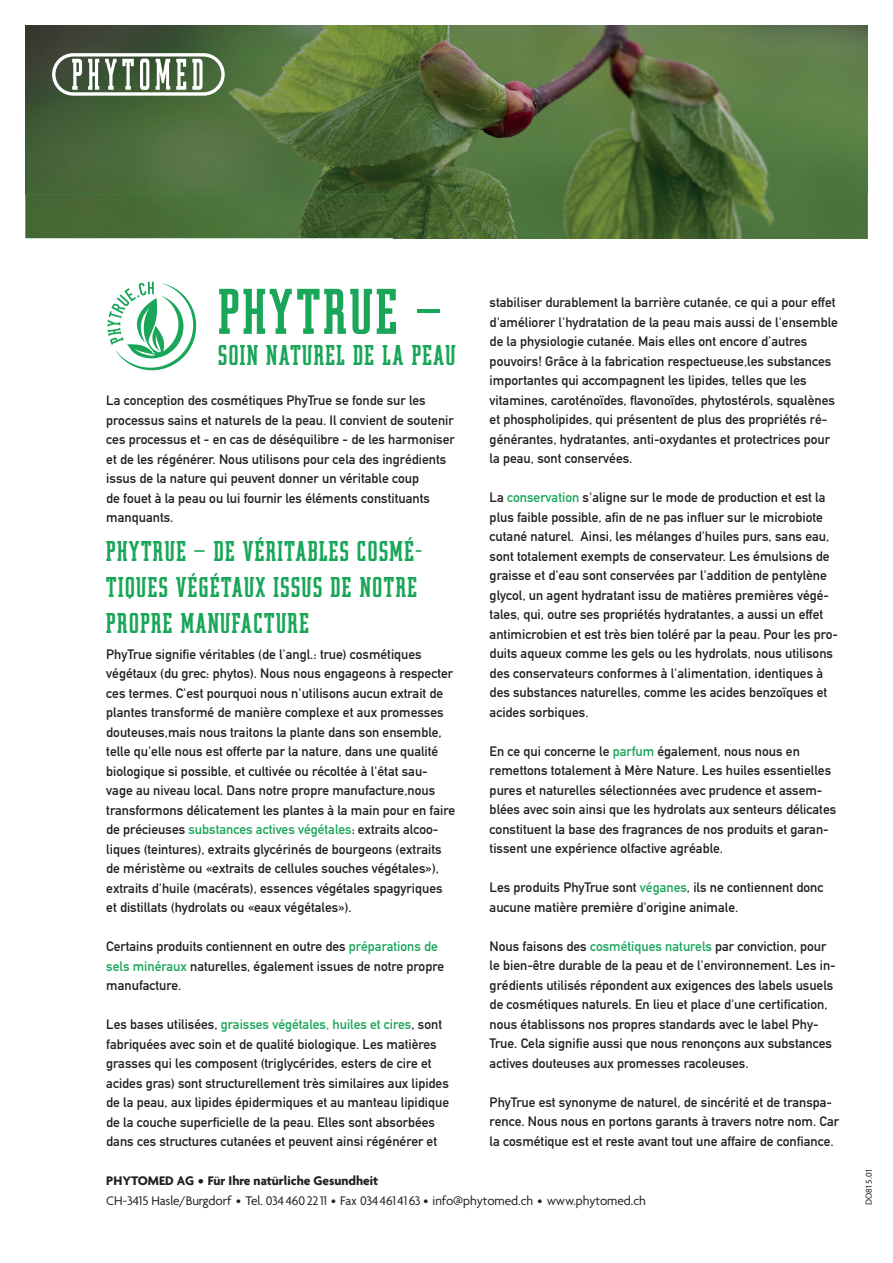
<style>
.page{position:relative;width:893px;height:1263px;background:#fff}
.page>*{position:absolute;margin:0;border:0;box-sizing:border-box;transform-origin:0 0}
.t1{font:500 67.5px "City Com D";letter-spacing:.05em;color:#19a658}
.t2{font:500 30px/36px "City Com D";letter-spacing:.05em;color:#19a658}
.t3{font:13.5px/19.5px "DIN Mittelschrift";color:#231f20}
.t4{font:13.5px "Agenda";letter-spacing:-.005em;color:#231f20}
.t5{font:700 13.5px "Agenda";color:#231f20}
.t6{font:9px "Myriad Pro";color:#231f20}
.s1{color:#19a658}
</style>
<div class="page">
<img style="left:26px;top:26px;width:841px;height:212px">
<img style="left:26px;top:195px;width:368px;height:43px">
<svg style="left:107px;top:282px;width:90px;height:89px"></svg>
<svg style="left:52px;top:53px;width:173px;height:43px"></svg>
<h1 class="t1" style="left:218px;top:279px;width:224px">PHYTRUE –</h1>
<h2 class="t2" style="left:218px;top:338px;width:239px">SOIN NATUREL DE LA PEAU</h2>
<p class="t3" style="left:106px;top:391px;width:350px">La conception des cosmétiques PhyTrue se fonde sur les processus sains et naturels de la peau. Il convient de soutenir ces processus et - en cas de déséquilibre - de les harmoniser et de les régénérer. Nous utilisons pour cela des ingrédients issus de la nature qui peuvent donner un véritable coup<br>de fouet à la peau ou lui fournir les éléments constituants manquants.</p>
<h2 class="t2" style="left:106px;top:534px;width:317px">PHYTRUE – DE VÉRITABLES COSMÉ-<br>TIQUES VÉGÉTAUX ISSUS DE NOTRE<br>PROPRE MANUFACTURE</h2>
<p class="t3" style="left:106px;top:644px;width:350px">PhyTrue signifie véritables (de l'angl.: true) cosmétiques végétaux (du grec: phytos). Nous nous engageons à respecter ces termes. C'est pourquoi nous n'utilisons aucun extrait de plantes transformé de manière complexe et aux promesses douteuses,mais nous traitons la plante dans son ensemble, telle qu'elle nous est offerte par la nature, dans une qualité biologique si possible, et cultivée ou récoltée à l'état sau&shy;vage au niveau local. Dans notre propre manufacture,nous transformons délicatement les plantes à la main pour en faire de précieuses <span class="s1">substances actives végétales</span>: extraits alcoo&shy;liques (teintures), extraits glycérinés de bourgeons (extraits de méristème ou «extraits de cellules souches végétales»), extraits d'huile (macérats), essences végétales spagyriques et distillats (hydrolats ou «eaux végétales»).</p>
<p class="t3" style="left:106px;top:937px;width:339px">Certains produits contiennent en outre des <span class="s1">préparations de sels minéraux</span> naturelles, également issues de notre propre manufacture.</p>
<p class="t3" style="left:106px;top:1015px;width:344px">Les bases utilisées, <span class="s1">graisses végétales, huiles et cires</span>, sont fabriquées avec soin et de qualité biologique. Les matières grasses qui les composent (triglycérides, esters de cire et acides gras) sont structurellement très similaires aux lipides de la peau, aux lipides épidermiques et au manteau lipidique de la couche superficielle de la peau. Elles sont absorbées dans ces structures cutanées et peuvent ainsi régénérer et</p>
<p class="t3" style="left:490px;top:293px;width:350px">stabiliser durablement la barrière cutanée, ce qui a pour effet d'améliorer l'hydratation de la peau mais aussi de l'ensemble de la physiologie cutanée. Mais elles ont encore d’autres pouvoirs! Grâce à la fabrication respectueuse,les substances importantes qui accompagnent les lipides, telles que les vitamines, caroténoïdes, flavonoïdes, phytostérols, squalènes et phospholipides, qui présentent de plus des propriétés ré&shy;générantes, hydratantes, anti-oxydantes et protectrices pour la peau, sont conservées.</p>
<p class="t3" style="left:490px;top:488px;width:350px">La <span class="s1">conservation</span> s'aligne sur le mode de production et est la plus faible possible, afin de ne pas influer sur le microbiote cutané naturel. Ainsi, les mélanges d'huiles purs, sans eau, sont totalement exempts de conservateur. Les émulsions de graisse et d'eau sont conservées par l'addition de pentylène glycol, un agent hydratant issu de matières premières végé&shy;tales, qui, outre ses propriétés hydratantes, a aussi un effet antimicrobien et est très bien toléré par la peau. Pour les pro&shy;duits aqueux comme les gels ou les hydrolats, nous utilisons des conservateurs conformes à l'alimentation, identiques à des substances naturelles, comme les acides benzoïques et acides sorbiques.</p>
<p class="t3" style="left:490px;top:741px;width:348px">En ce qui concerne le <span class="s1">parfum</span> également, nous nous en remettons totalement à Mère Nature. Les huiles essentielles pures et naturelles sélectionnées avec prudence et assem&shy;blées avec soin ainsi que les hydrolats aux senteurs délicates constituent la base des fragrances de nos produits et garan&shy;tissent une expérience olfactive agréable.</p>
<p class="t3" style="left:490px;top:878px;width:335px">Les produits PhyTrue sont <span class="s1">véganes</span>, ils ne contiennent donc aucune matière première d'origine animale.</p>
<p class="t3" style="left:490px;top:936px;width:348px">Nous faisons des <span class="s1">cosmétiques naturels</span> par conviction, pour le bien-être durable de la peau et de l'environnement. Les in&shy;grédients utilisés répondent aux exigences des labels usuels de cosmétiques naturels. En lieu et place d'une certification, nous établissons nos propres standards avec le label Phy-True. Cela signifie aussi que nous renonçons aux substances actives douteuses aux promesses racoleuses.</p>
<p class="t3" style="left:490px;top:1092px;width:351px">PhyTrue est synonyme de naturel, de sincérité et de transpa&shy;rence. Nous nous en portons garants à travers notre nom. Car la cosmétique est et reste avant tout une affaire de confiance.</p>
<p class="t5" style="left:106px;top:1173px;width:274px">PHYTOMED AG • Für Ihre natürliche Gesundheit</p>
<p class="t4" style="left:106px;top:1192px;width:541px">CH-3415 Hasle/Burgdorf • Tel. 034 460 22 11 • Fax 034 461 41 63 • info@phytomed.ch • www.phytomed.ch</p>
<p class="t6" style="left:863px;top:1205px;width:39px;rotate:-90deg">DO815.01</p>
</div>
